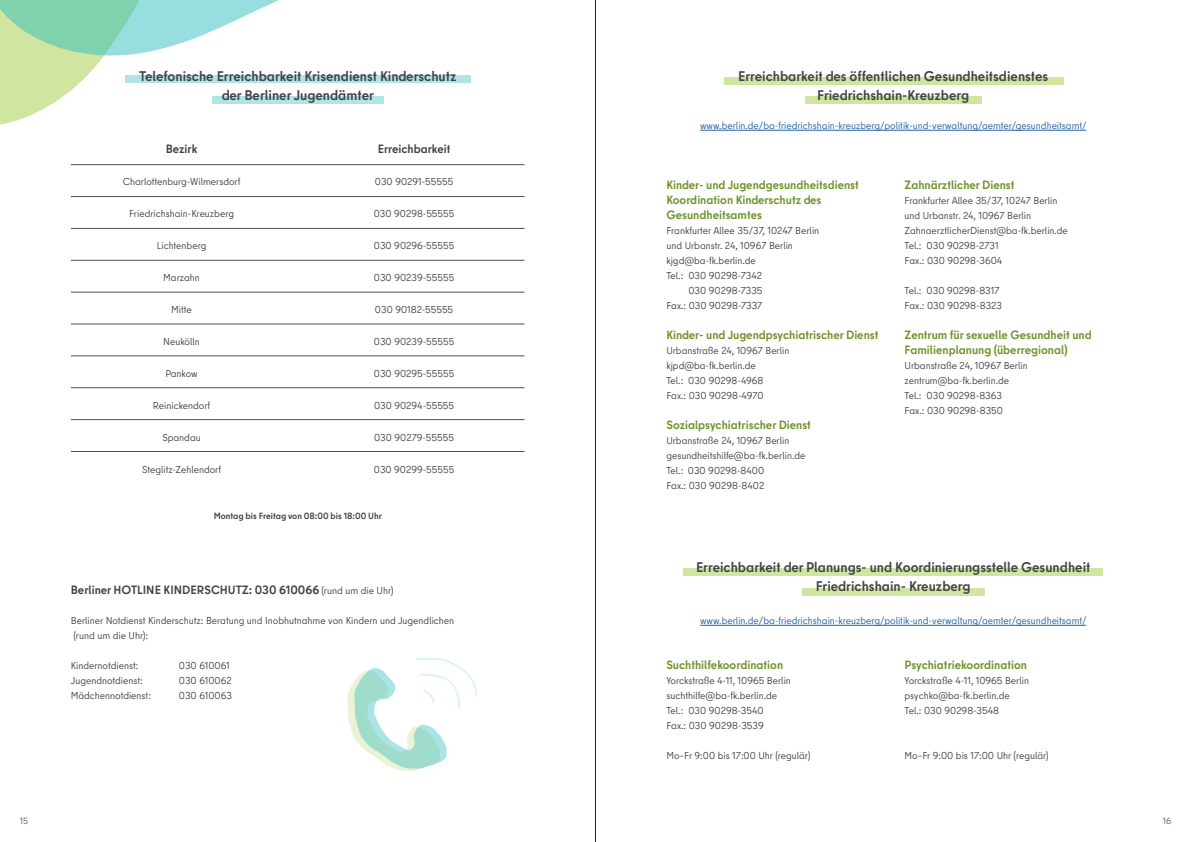
<style>
.page{position:relative;width:1191px;height:842px;background:#fff}
.page>*{position:absolute;margin:0;border:0;box-sizing:border-box;transform-origin:0 0}
.t1{font:700 14px/19px "Berlin Type";color:#434449;text-align:center}
.t2{font:700 12px/15px "Berlin Type";color:#70922c}
.t3{font:700 12px "Berlin Type";color:#434449}
.t4{font:10px/15px "Berlin Type";color:#434449}
.t5{font:10px "Berlin Type";color:#2462a4}
.t6{font:700 9px "Berlin Type";color:#434449}
.t7{font:9px "Berlin Type";color:#5b5c61}
.s1{font-weight:400;font-size:10px}
</style>
<div class="page">
<svg style="left:0;top:0;width:434px;height:125px"></svg>
<div style="left:212px;top:96px;width:171px;height:8px;background:#b0e5e5"></div>
<div style="left:125px;top:76px;width:346px;height:7px;background:#b0e5e5"></div>
<hr style="left:71px;top:164px;width:453px;height:1px;background:#4f5054">
<hr style="left:71px;top:196px;width:453px;height:1px;background:#4f5054">
<hr style="left:71px;top:228px;width:453px;height:1px;background:#4f5054">
<hr style="left:71px;top:260px;width:453px;height:1px;background:#4f5054">
<hr style="left:71px;top:292px;width:453px;height:1px;background:#4f5054">
<hr style="left:71px;top:324px;width:453px;height:1px;background:#4f5054">
<hr style="left:71px;top:356px;width:453px;height:1px;background:#4f5054">
<hr style="left:71px;top:387px;width:453px;height:1px;background:#4f5054">
<hr style="left:71px;top:419px;width:453px;height:1px;background:#4f5054">
<hr style="left:71px;top:451px;width:453px;height:1px;background:#4f5054">
<svg style="left:347px;top:658px;width:130px;height:113px"></svg>
<div style="left:801px;top:588px;width:183px;height:7px;background:#d0e5a0"></div>
<div style="left:683px;top:569px;width:420px;height:7px;background:#d0e5a0"></div>
<div style="left:805px;top:96px;width:176px;height:8px;background:#d0e5a0"></div>
<div style="left:724px;top:77px;width:339px;height:8px;background:#d0e5a0"></div>
<hr style="left:700px;top:130px;width:386px;height:1px;background:#2462a4">
<hr style="left:700px;top:625px;width:386px;height:1px;background:#2462a4">
<hr style="left:595px;top:0;width:1px;height:842px;background:#231f20">
<h1 class="t1" style="left:139px;top:66px;width:319px">Telefonische Erreichbarkeit Krisendienst Kinderschutz der Berliner Jugendämter</h1>
<p class="t3" style="left:166px;top:141px;width:33px">Bezirk</p>
<p class="t4" style="left:123px;top:174px;width:119px">Charlottenburg-Wilmersdorf</p>
<p class="t4" style="left:129px;top:206px;width:106px">Friedrichshain-Kreuzberg</p>
<p class="t4" style="left:157px;top:238px;width:51px">Lichtenberg</p>
<p class="t4" style="left:163px;top:270px;width:38px">Marzahn</p>
<p class="t4" style="left:171px;top:302px;width:22px">Mitte</p>
<p class="t4" style="left:163px;top:334px;width:38px">Neukölln</p>
<p class="t4" style="left:165px;top:366px;width:34px">Pankow</p>
<p class="t4" style="left:153px;top:398px;width:59px">Reinickendorf</p>
<p class="t4" style="left:162px;top:430px;width:40px">Spandau</p>
<p class="t4" style="left:142px;top:462px;width:81px">Steglitz-Zehlendorf</p>
<p class="t3" style="left:378px;top:141px;width:74px">Erreichbarkeit</p>
<p class="t4" style="left:375px;top:174px;width:80px">030 90291-55555</p>
<p class="t4" style="left:374px;top:206px;width:82px">030 90298-55555</p>
<p class="t4" style="left:374px;top:238px;width:82px">030 90296-55555</p>
<p class="t4" style="left:374px;top:270px;width:82px">030 90239-55555</p>
<p class="t4" style="left:375px;top:302px;width:80px">030 90182-55555</p>
<p class="t4" style="left:374px;top:334px;width:82px">030 90239-55555</p>
<p class="t4" style="left:374px;top:366px;width:82px">030 90295-55555</p>
<p class="t4" style="left:374px;top:398px;width:82px">030 90294-55555</p>
<p class="t4" style="left:374px;top:430px;width:81px">030 90279-55555</p>
<p class="t4" style="left:374px;top:462px;width:82px">030 90299-55555</p>
<p class="t6" style="left:214px;top:510px;width:169px">Montag bis Freitag von 08:00 bis 18:00 Uhr</p>
<p class="t3" style="left:71px;top:582px;width:324px">Berliner HOTLINE KINDERSCHUTZ: 030 610066 <span class="s1">(rund um die Uhr)</span></p>
<p class="t4" style="left:71px;top:613px;width:385px">Berliner Notdienst Kinderschutz: Beratung und Inobhutnahme von Kindern und Jugendlichen (rund um die Uhr):</p>
<p class="t4" style="left:71px;top:658px;width:69px">Kindernotdienst:</p>
<p class="t4" style="left:179px;top:658px;width:52px">030 610061</p>
<p class="t4" style="left:71px;top:673px;width:73px">Jugendnotdienst:</p>
<p class="t4" style="left:179px;top:673px;width:54px">030 610062</p>
<p class="t4" style="left:71px;top:688px;width:82px">Mädchennotdienst:</p>
<p class="t4" style="left:179px;top:688px;width:55px">030 610063</p>
<h1 class="t1" style="left:738px;top:66px;width:312px">Erreichbarkeit des öffentlichen Gesundheitsdienstes<br>Friedrichshain-Kreuzberg</h1>
<p class="t5" style="left:700px;top:120px;width:388px">www.berlin.de/ba-friedrichshain-kreuzberg/politik-und-verwaltung/aemter/gesundheitsamt/</p>
<p class="t2" style="left:666px;top:178px;width:194px">Kinder- und Jugendgesundheitsdienst<br>Koordination Kinderschutz des<br>Gesundheitsamtes</p>
<p class="t4" style="left:666px;top:223px;width:154px">Frankfurter Allee 35/37, 10247 Berlin</p>
<p class="t4" style="left:666px;top:238px;width:128px">und Urbanstr. 24, 10967 Berlin</p>
<p class="t4" style="left:666px;top:253px;width:91px">kjgd@ba-fk.berlin.de</p>
<p class="t4" style="left:666px;top:268px;width:97px">Tel.: 030 90298-7342</p>
<p class="t4" style="left:688px;top:283px;width:76px">030 90298-7335</p>
<p class="t4" style="left:666px;top:298px;width:97px">Fax.: 030 90298-7337</p>
<p class="t2" style="left:666px;top:328px;width:214px">Kinder- und Jugendpsychiatrischer Dienst</p>
<p class="t4" style="left:666px;top:343px;width:125px">Urbanstraße 24, 10967 Berlin kjpd@ba-fk.berlin.de<br>Tel.: 030 90298-4968<br>Fax.: 030 90298-4970</p>
<p class="t2" style="left:666px;top:418px;width:146px">Sozialpsychiatrischer Dienst</p>
<p class="t4" style="left:666px;top:433px;width:140px">Urbanstraße 24, 10967 Berlin gesundheitshilfe@ba-fk.berlin.de<br>Tel.: 030 90298-8400<br>Fax.: 030 90298-8402</p>
<p class="t2" style="left:904px;top:178px;width:111px">Zahnärztlicher Dienst</p>
<p class="t4" style="left:904px;top:193px;width:165px">Frankfurter Allee 35/37, 10247 Berlin und Urbanstr. 24, 10967 Berlin<br>ZahnaerztlicherDienst@ba-fk.berlin.de<br>Tel.: 030 90298-2731<br>Fax.: 030 90298-3604</p>
<p class="t4" style="left:904px;top:283px;width:99px">Tel.: 030 90298-8317<br>Fax.: 030 90298-8323</p>
<p class="t2" style="left:904px;top:328px;width:189px">Zentrum für sexuelle Gesundheit und<br>Familienplanung (überregional)</p>
<p class="t4" style="left:904px;top:358px;width:125px">Urbanstraße 24, 10967 Berlin zentrum@ba-fk.berlin.de<br>Tel.: 030 90298-8363<br>Fax.: 030 90298-8350</p>
<h1 class="t1" style="left:696px;top:557px;width:396px">Erreichbarkeit der Planungs- und Koordinierungsstelle Gesundheit<br>Friedrichshain- Kreuzberg</h1>
<p class="t5" style="left:700px;top:615px;width:388px">www.berlin.de/ba-friedrichshain-kreuzberg/politik-und-verwaltung/aemter/gesundheitsamt/</p>
<p class="t2" style="left:666px;top:658px;width:118px">Suchthilfekoordination</p>
<p class="t4" style="left:666px;top:673px;width:126px">Yorckstraße 4-11, 10965 Berlin suchthilfe@ba-fk.berlin.de<br>Tel.: 030 90298-3540<br>Fax.: 030 90298-3539</p>
<p class="t4" style="left:666px;top:748px;width:146px">Mo–Fr 9:00 bis 17:00 Uhr (regulär)</p>
<p class="t2" style="left:904px;top:658px;width:124px">Psychiatriekoordination</p>
<p class="t4" style="left:904px;top:673px;width:126px">Yorckstraße 4-11, 10965 Berlin psychko@ba-fk.berlin.de<br>Tel.: 030 90298-3548</p>
<p class="t4" style="left:904px;top:748px;width:146px">Mo–Fr 9:00 bis 17:00 Uhr (regulär)</p>
<p class="t7" style="left:20px;top:815px;width:10px">15</p>
<p class="t7" style="left:1162px;top:815px;width:10px">16</p>
</div>
